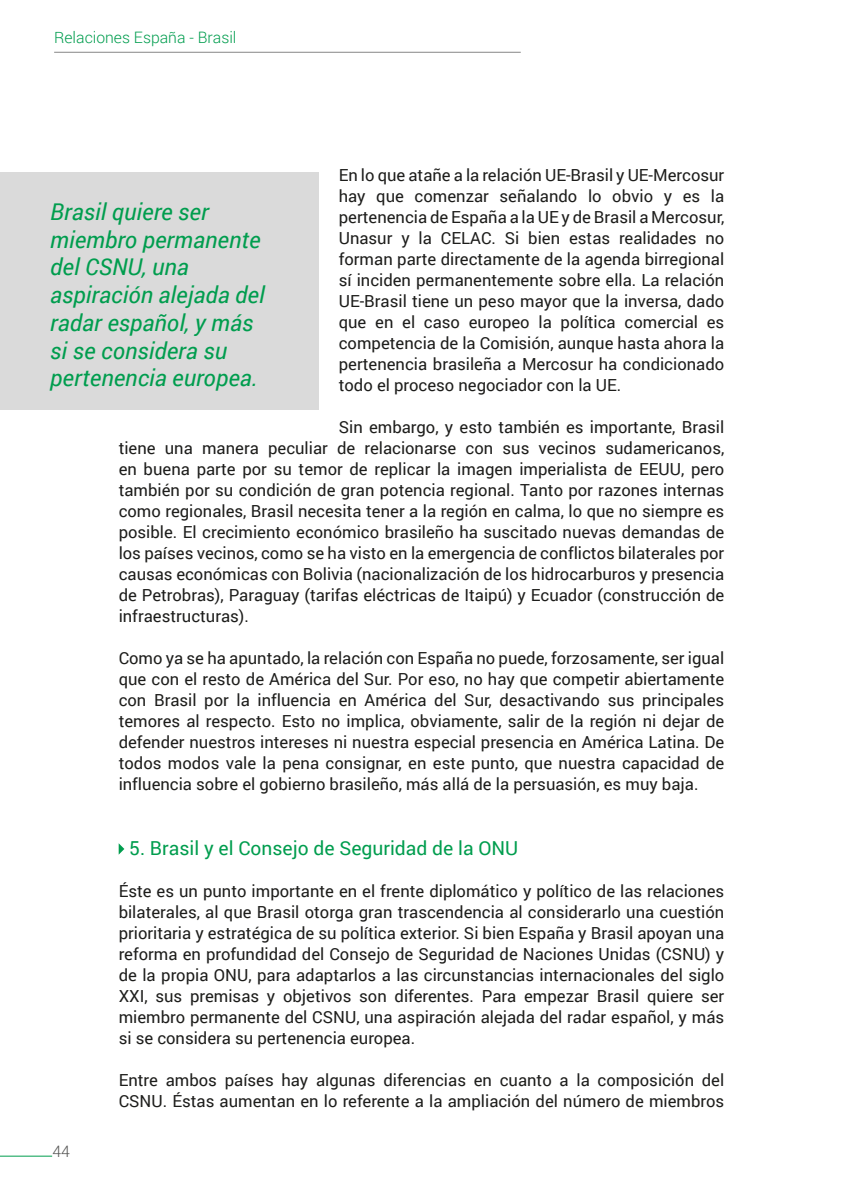
<style>
.page{position:relative;width:843px;height:1190px;background:#fff}
.page>*{position:absolute;margin:0;border:0;box-sizing:border-box;transform-origin:0 0}
.Pie_de_pagina{font:italic 23.1px/27.7px "Roboto";color:#009d4e}
.Heading_1{font:19.25px "Roboto";color:#009d4e}
.t1{font:16.62px/21px "Roboto";color:#1d1d1b;text-align:justify}
.t2{font:300 15.75px "Roboto";color:#009d4e}
.t3{font:300 15.75px "Roboto";color:#575756}
</style>
<div class="page">
<hr style="left:0;top:1155px;width:52px;height:1px;background:#009d4e">
<hr style="left:54px;top:52px;width:466px;height:1px;background:#878787">
<svg style="left:119px;top:843px;width:5px;height:11px"></svg>
<div style="left:0;top:172px;width:319px;height:238px;background:#dadada"></div>
<p class="t2" style="left:54px;top:27px;width:184px">Relaciones España - Brasil</p>
<p class="t1" style="left:339px;top:164px;width:387px">En lo que atañe a la relación UE-Brasil y UE-Mercosur hay que comenzar señalando lo obvio y es la pertenencia de España a la UE y de Brasil a Mercosur, Unasur y la CELAC. Si bien estas realidades no forman parte directamente de la agenda birregional sí inciden permanentemente sobre ella. La relación UE-Brasil tiene un peso mayor que la inversa, dado que en el caso europeo la política comercial es competencia de la Comisión, aunque hasta ahora la pertenencia brasileña a Mercosur ha condicionado todo el proceso negociador con la UE.</p>
<p class="t1" style="left:119px;top:416px;width:607px;text-indent:220px">Sin embargo, y esto también es importante, Brasil tiene una manera peculiar de relacionarse con sus vecinos sudamericanos, en buena parte por su temor de replicar la imagen imperialista de EEUU, pero también por su condición de gran potencia regional. Tanto por razones internas como regionales, Brasil necesita tener a la región en calma, lo que no siempre es posible. El crecimiento económico brasileño ha suscitado nuevas demandas de los países vecinos, como se ha visto en la emergencia de conflictos bilaterales por causas económicas con Bolivia (nacionalización de los hidrocarburos y presencia de Petrobras), Paraguay (tarifas eléctricas de Itaipú) y Ecuador (construcción de infraestructuras).</p>
<p class="t1" style="left:119px;top:647px;width:607px">Como ya se ha apuntado, la relación con España no puede, forzosamente, ser igual que con el resto de América del Sur. Por eso, no hay que competir abiertamente con Brasil por la influencia en América del Sur, desactivando sus principales temores al respecto. Esto no implica, obviamente, salir de la región ni dejar de defender nuestros intereses ni nuestra especial presencia en América Latina. De todos modos vale la pena consignar, en este punto, que nuestra capacidad de influencia sobre el gobierno brasileño, más allá de la persuasión, es muy baja.</p>
<p class="Pie_de_pagina" style="left:50px;top:197px;width:216px">Brasil quiere ser miembro permanente del CSNU, una aspiración alejada del radar español, y más si se considera su pertenencia europea.</p>
<p class="t3" style="left:52px;top:1140px;width:19px">44</p>
<p class="Heading_1" style="left:129px;top:834px;width:390px">5. Brasil y el Consejo de Seguridad de la ONU</p>
<p class="t1" style="left:119px;top:879px;width:607px">Éste es un punto importante en el frente diplomático y político de las relaciones bilaterales, al que Brasil otorga gran trascendencia al considerarlo una cuestión prioritaria y estratégica de su política exterior. Si bien España y Brasil apoyan una reforma en profundidad del Consejo de Seguridad de Naciones Unidas (CSNU) y de la propia ONU, para adaptarlos a las circunstancias internacionales del siglo XXI, sus premisas y objetivos son diferentes. Para empezar Brasil quiere ser miembro permanente del CSNU, una aspiración alejada del radar español, y más si se considera su pertenencia europea.</p>
<p class="t1" style="left:119px;top:1068px;width:607px">Entre ambos países hay algunas diferencias en cuanto a la composición del<br>CSNU. Éstas aumentan en lo referente a la ampliación del número de miembros</p>
</div>
